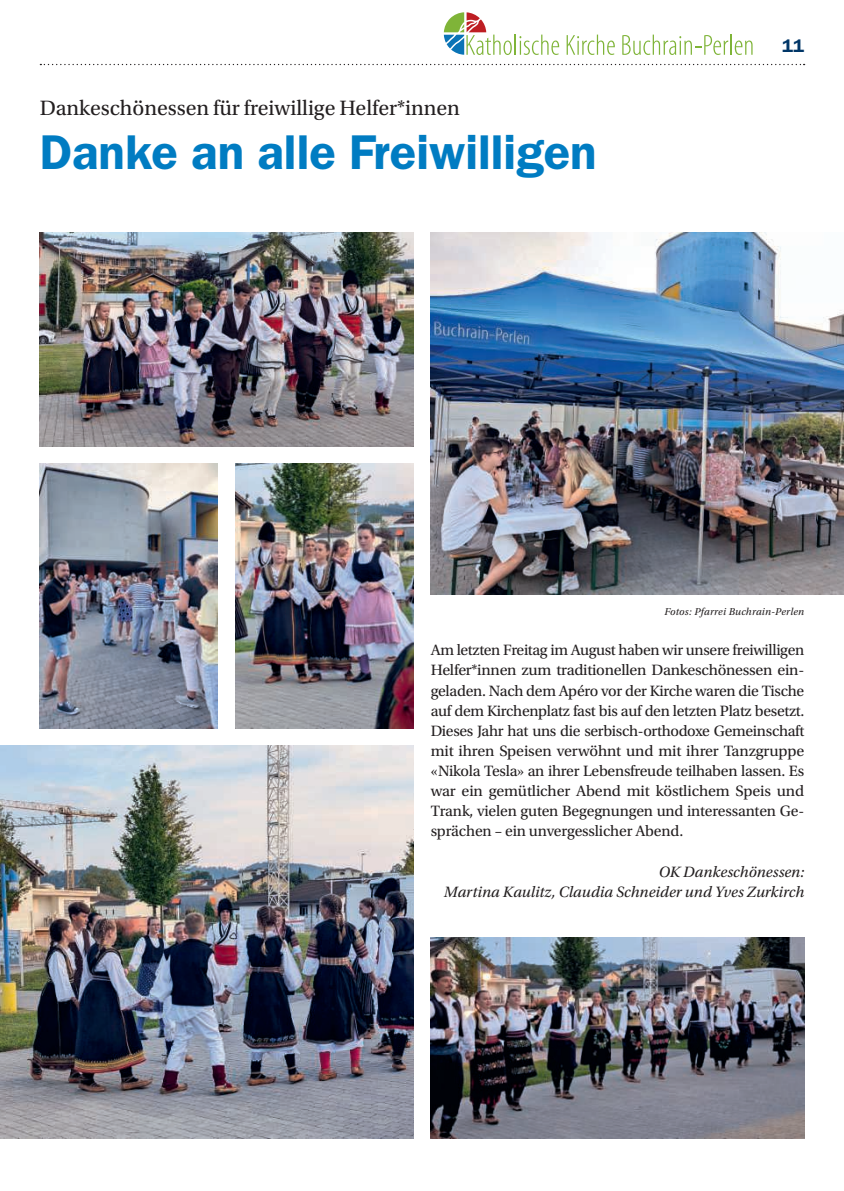
<style>
.page{position:relative;width:844px;height:1191px;background:#fff}
.page>*{position:absolute;margin:0;border:0;box-sizing:border-box;transform-origin:0 0}
.t1{font:600 49px "ITC Franklin Gothic Std";color:#007cc2}
.t2{font:21.88px "Utopia Std";color:#231f20}
.t3{font:600 18.38px "ITC Franklin Gothic Std";color:#003667}
.t4{font:15.75px/20.1px "Utopia Std";letter-spacing:-.01em;color:#231f20;text-align:justify}
.t5{font:italic 15.75px/20.1px "Utopia Std";letter-spacing:.005em;color:#231f20;text-align:right}
.t6{font:italic 10.5px "Utopia Std";letter-spacing:.02em;color:#231f20}
</style>
<div class="page">
<svg style="left:40px;top:64px;width:764px;height:1px"></svg>
<svg style="left:443px;top:12px;width:68px;height:43px"></svg>
<hr style="left:514px;top:35px;width:2px;height:20px;background:#7fb438">
<svg style="left:519px;top:35px;width:40px;height:20px"></svg>
<svg style="left:566px;top:35px;width:48px;height:20px"></svg>
<svg style="left:622px;top:35px;width:130px;height:20px"></svg>
<img style="left:40px;top:232px;width:373px;height:215px">
<img style="left:0;top:745px;width:413px;height:393px">
<img style="left:430px;top:232px;width:413px;height:363px">
<img style="left:40px;top:463px;width:177px;height:265px">
<img style="left:430px;top:937px;width:374px;height:201px">
<img style="left:235px;top:463px;width:178px;height:265px">
<h2 class="t2" style="left:40px;top:96px;width:422px">Dankeschönessen für freiwillige Helfer*innen</h2>
<h1 class="t1" style="left:40px;top:123px;width:558px">Danke an alle Freiwilligen</h1>
<p class="t3" style="left:781px;top:35px;width:24px">11</p>
<p class="t6" style="left:664px;top:606px;width:141px">Fotos: Pfarrei Buchrain-Perlen</p>
<p class="t4" style="left:430px;top:640px;width:375px">Am letzten Freitag im August haben wir unsere freiwilligen Helfer*innen zum traditionellen Dankeschönessen ein&shy;geladen. Nach dem Apéro vor der Kirche waren die Tische auf dem Kirchenplatz fast bis auf den letzten Platz besetzt.<br>Dieses Jahr hat uns die serbisch-orthodoxe Gemeinschaft mit ihren Speisen verwöhnt und mit ihrer Tanzgruppe «Nikola Tesla» an ihrer Lebensfreude teilhaben lassen. Es war ein gemütlicher Abend mit köstlichem Speis und Trank, vielen guten Begegnungen und interessanten Ge&shy;sprächen – ein unvergesslicher Abend.</p>
<p class="t5" style="left:444px;top:861px;width:362px">OK Dankeschönessen:<br>Martina Kaulitz, Claudia Schneider und Yves Zurkirch</p>
</div>
